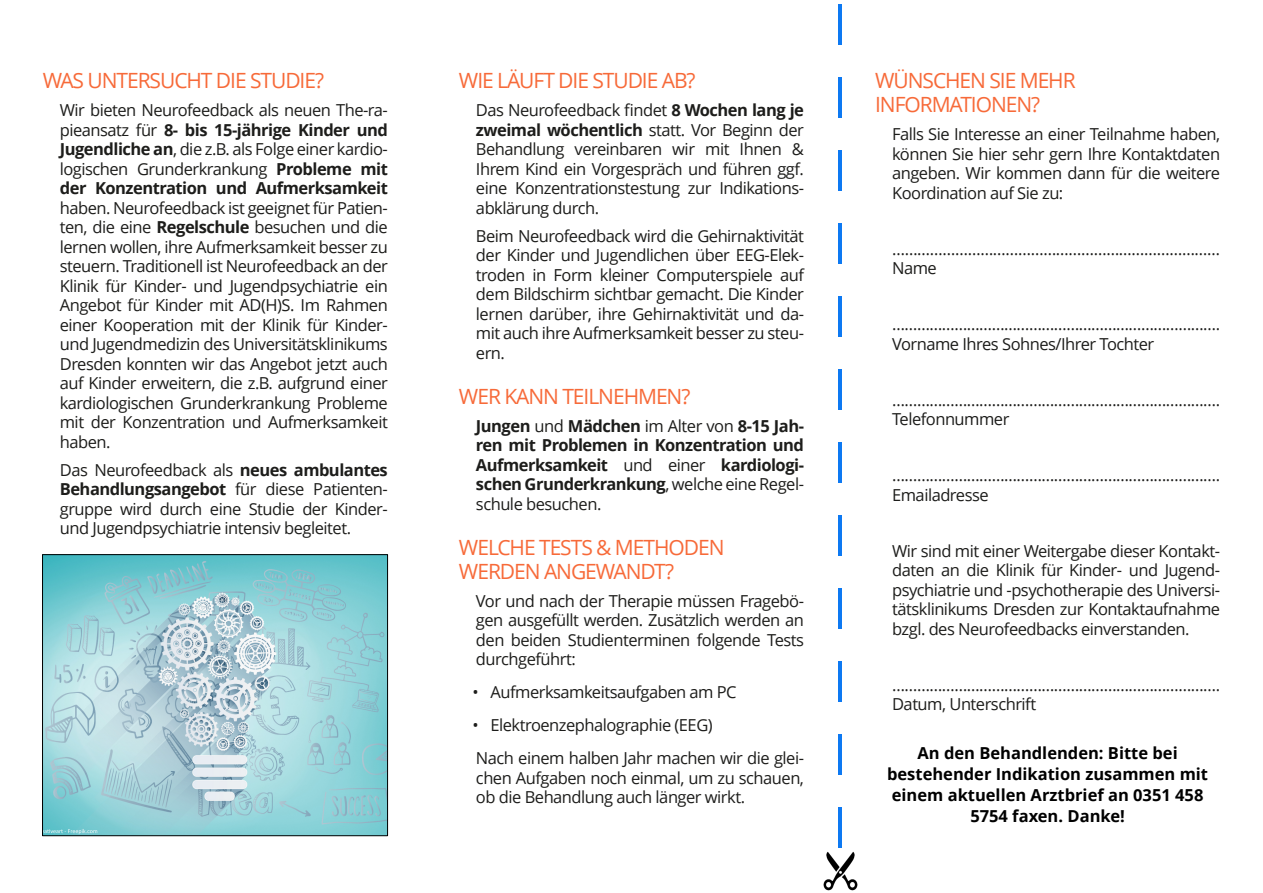
<style>
.page{position:relative;width:1263px;height:893px;background:#fff}
.page>*{position:absolute;margin:0;border:0;box-sizing:border-box;transform-origin:0 0}
.t1{font:21px/24px "Open Sans";letter-spacing:-.05em;color:#f76a39}
.t2{font:16.5px/19.5px "Open Sans";letter-spacing:-.03em;color:#1d1d1b;text-align:justify}
.t3{font:700 16.5px/19.5px "Open Sans";letter-spacing:-.03em;color:#1d1d1b;text-align:justify}
.t4{font:700 16.5px/21px "Open Sans";color:#000;text-align:center}
.s1{font-weight:700}
.s2{font-weight:400}
</style>
<div class="page">
<img style="left:44px;top:556px;width:342px;height:278px">
<div style="left:42px;top:554px;width:346px;height:282px;border:1px solid #000"></div>
<img style="left:823px;top:851px;width:35px;height:40px">
<hr style="left:838px;top:5px;width:3px;height:40px;background:#0d79f2">
<hr style="left:838px;top:589px;width:3px;height:40px;background:#0d79f2">
<hr style="left:838px;top:151px;width:3px;height:40px;background:#0d79f2">
<hr style="left:838px;top:443px;width:3px;height:40px;background:#0d79f2">
<hr style="left:838px;top:297px;width:3px;height:40px;background:#0d79f2">
<hr style="left:838px;top:78px;width:3px;height:40px;background:#0d79f2">
<hr style="left:838px;top:224px;width:3px;height:40px;background:#0d79f2">
<hr style="left:838px;top:370px;width:3px;height:40px;background:#0d79f2">
<hr style="left:838px;top:516px;width:3px;height:40px;background:#0d79f2">
<hr style="left:838px;top:808px;width:3px;height:40px;background:#0d79f2">
<hr style="left:838px;top:662px;width:3px;height:40px;background:#0d79f2">
<hr style="left:838px;top:735px;width:3px;height:40px;background:#0d79f2">
<p class="t1" style="left:43px;top:71px;width:283px">WAS UNTERSUCHT DIE STUDIE?</p>
<p class="t2" style="left:60px;top:102px;width:330px">Wir bieten Neurofeedback als neuen The-ra&shy;pieansatz für <span class="s1">8- bis 15-jährige Kinder und Jugendliche an</span>, die z.B. als Folge einer kardio&shy;logischen Grunderkrankung <span class="s1">Probleme mit der Konzentration und Aufmerksamkeit</span></p>
<p class="t2" style="left:60px;top:199px;width:330px">haben. Neurofeedback ist geeignet für Patien&shy;ten, die eine <span class="s1">Regelschule</span> besuchen und die lernen wollen, ihre Aufmerksamkeit besser zu steuern. Traditionell ist Neurofeedback an der Klinik für Kinder- und Jugendpsychiatrie ein Angebot für Kinder mit AD(H)S. Im Rahmen einer Kooperation mit der Klinik für Kinder&shy;und Jugendmedizin des Universitätsklinikums Dresden konnten wir das Angebot jetzt auch auf Kinder erweitern, die z.B. aufgrund einer kardiologischen Grunderkrankung Probleme mit der Konzentration und Aufmerksamkeit haben.</p>
<p class="t2" style="left:60px;top:461px;width:329px">Das Neurofeedback als <span class="s1">neues ambulantes Behandlungsangebot</span> für diese Patienten&shy;gruppe wird durch eine Studie der Kinder&shy;und Jugendpsychiatrie intensiv begleitet.</p>
<p class="t1" style="left:459px;top:71px;width:238px">WIE LÄUFT DIE STUDIE AB?</p>
<p class="t2" style="left:476px;top:102px;width:330px">Das Neurofeedback findet <span class="s1">8 Wochen lang je zweimal wöchentlich</span> statt. Vor Beginn der Behandlung vereinbaren wir mit Ihnen &amp; Ihrem Kind ein Vorgespräch und führen ggf. eine Konzentrationstestung zur Indikations&shy;abklärung durch.</p>
<p class="t2" style="left:476px;top:227px;width:330px">Beim Neurofeedback wird die Gehirnaktivität der Kinder und Jugendlichen über EEG-Elek&shy;troden in Form kleiner Computerspiele auf dem Bildschirm sichtbar gemacht. Die Kinder lernen darüber, ihre Gehirnaktivität und da&shy;mit auch ihre Aufmerksamkeit besser zu steu&shy;ern.</p>
<p class="t1" style="left:459px;top:386px;width:233px">WER KANN TEILNEHMEN?</p>
<p class="t3" style="left:476px;top:417px;width:329px">Jungen <span class="s2">und</span> Mädchen <span class="s2">im Alter von</span> 8-15 Jah&shy;ren mit Problemen in Konzentration und Aufmerksamkeit <span class="s2">und einer</span> kardiologi&shy;schen Grunderkrankung<span class="s2">, welche eine Regel&shy;schule besuchen.</span></p>
<p class="t1" style="left:459px;top:537px;width:267px">WELCHE TESTS &amp; METHODEN<br>WERDEN ANGEWANDT?</p>
<p class="t2" style="left:476px;top:592px;width:330px">Vor und nach der Therapie müssen Fragebö&shy;gen ausgefüllt werden. Zusätzlich werden an den beiden Studienterminen folgende Tests durchgeführt:</p>
<p class="t2" style="left:472px;top:684px;width:266px">• Aufmerksamkeitsaufgaben am PC</p>
<p class="t2" style="left:472px;top:710px;width:333px;line-height:33px">• Elektroenzephalographie (EEG)<br>Nach einem halben Jahr machen wir die glei-</p>
<p class="t2" style="left:476px;top:769px;width:330px">chen Aufgaben noch einmal, um zu schauen, ob die Behandlung auch länger wirkt.</p>
<p class="t1" style="left:875px;top:71px;width:202px">WÜNSCHEN SIE MEHR<br>INFORMATIONEN?</p>
<p class="t2" style="left:892px;top:126px;width:329px">Falls Sie Interesse an einer Teilnahme haben, können Sie hier sehr gern Ihre Kontaktdaten angeben. Wir kommen dann für die weitere Koordination auf Sie zu:</p>
<p class="t2" style="left:892px;top:240px;width:330px">……………………………………………………………………<br>Name</p>
<p class="t2" style="left:892px;top:316px;width:329px">…………………………………………………………………….<br>Vorname Ihres Sohnes/Ihrer Tochter</p>
<p class="t2" style="left:892px;top:391px;width:329px">…………………………………………………………………….<br>Telefonnummer</p>
<p class="t2" style="left:892px;top:467px;width:329px">…………………………………………………………………….<br>Emailadresse</p>
<p class="t2" style="left:892px;top:543px;width:330px">Wir sind mit einer Weitergabe dieser Kontakt&shy;daten an die Klinik für Kinder- und Jugend&shy;psychiatrie und -psychotherapie des Universi&shy;tätsklinikums Dresden zur Kontaktaufnahme bzgl. des Neurofeedbacks einverstanden.</p>
<p class="t2" style="left:892px;top:677px;width:329px">…………………………………………………………………….<br>Datum, Unterschrift</p>
<p class="t4" style="left:887px;top:744px;width:322px">An den Behandlenden: Bitte bei bestehender Indikation zusammen mit einem aktuellen Arztbrief an 0351 458<br>5754 faxen. Danke!</p>
</div>
